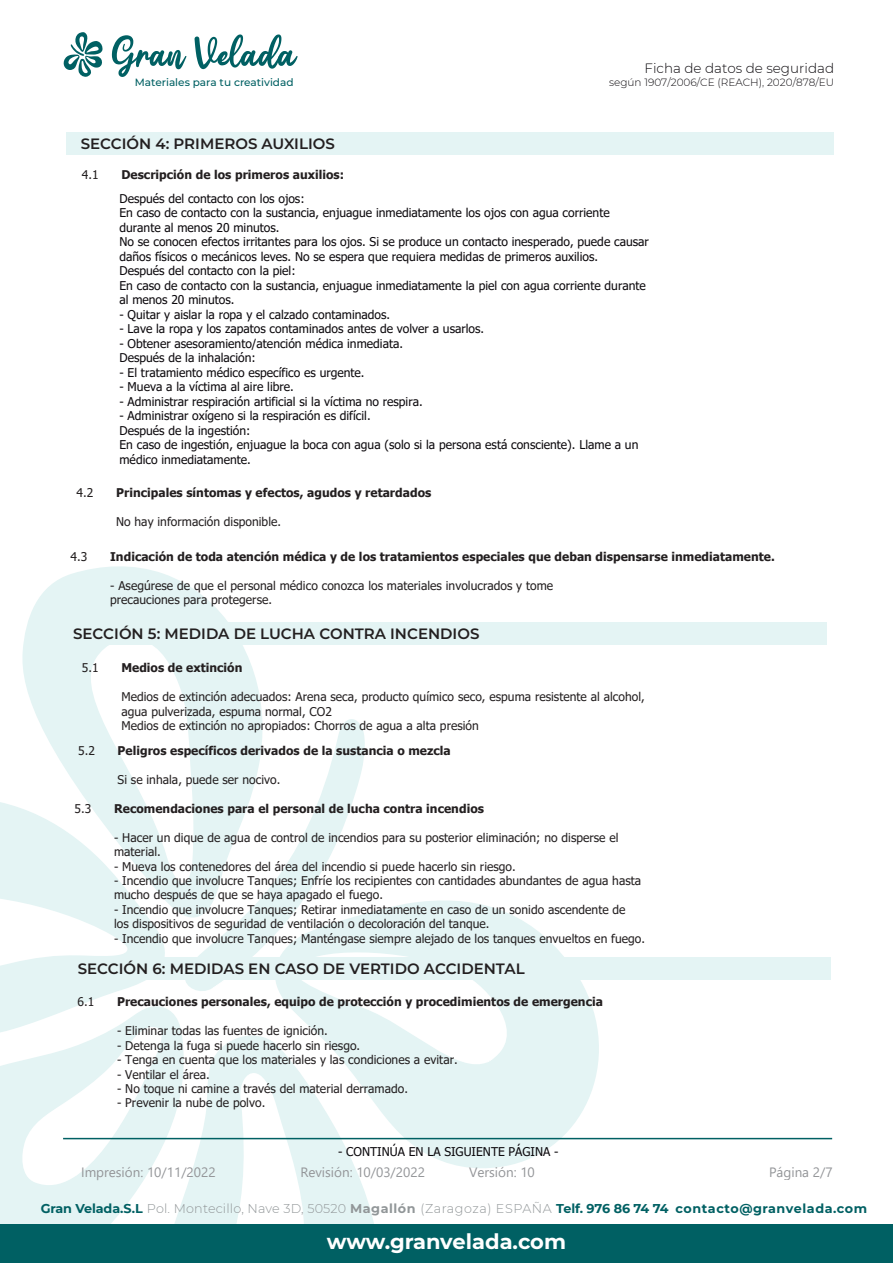
<style>
.page{position:relative;width:893px;height:1263px;background:#fff}
.page>*{position:absolute;margin:0;border:0;box-sizing:border-box;transform-origin:0 0}
.t1{font:700 21px "Montserrat";color:#fff}
.t2{font:600 15px "Montserrat";color:#231f20}
.t3{font:13.5px "Segoe UI";color:#939598}
.t4{font:300 13.5px "Montserrat";color:#0c090d}
.t5{font:700 12.75px "Montserrat";letter-spacing:.035em;color:#006063}
.t6{font:12.15px/14.5px "Tahoma";color:#0c090d}
.t7{font:12px/14.4px "Tahoma";letter-spacing:.005em;color:#231f20}
.t8{font:700 12px "Tahoma";letter-spacing:.005em;color:#231f20}
.t9{font:300 10.5px "Montserrat";color:#0c090d}
.t10{font:500 10.5px "Montserrat";color:#006063}
.s1{font-weight:300;color:#919698}
.s2{color:#919698}
</style>
<div class="page">
<svg style="left:0;top:802px;width:173px;height:199px"></svg>
<svg style="left:282px;top:900px;width:346px;height:268px;fill:#e4f4f4"></svg>
<svg style="left:20px;top:566px;width:245px;height:383px;fill:#e4f4f4"></svg>
<svg style="left:0;top:1001px;width:180px;height:223px;fill:#e4f4f4"></svg>
<svg style="left:155px;top:1027px;width:232px;height:197px;fill:#e4f4f4"></svg>
<svg style="left:184px;top:714px;width:182px;height:282px"></svg>
<svg style="left:112px;top:35px;width:74px;height:42px"></svg>
<svg style="left:195px;top:34px;width:103px;height:35px"></svg>
<svg style="left:63px;top:32px;width:40px;height:45px"></svg>
<div style="left:0;top:1224px;width:893px;height:39px;background:#006063"></div>
<hr style="left:63px;top:1138px;width:769px;height:1px;background:#006063">
<div style="left:63px;top:957px;width:768px;height:22px;background:#e4f4f4"></div>
<div style="left:66px;top:132px;width:768px;height:22px;background:#e4f4f4"></div>
<div style="left:59px;top:622px;width:767px;height:22px;background:#e4f4f4"></div>
<p class="t10" style="left:135px;top:75px;width:160px">Materiales para tu creatividad</p>
<p class="t2" style="left:81px;top:133px;width:256px">SECCIÓN 4: PRIMEROS AUXILIOS</p>
<p class="t7" style="left:82px;top:168px;width:18px">4.1</p>
<p class="t8" style="left:121px;top:166px;width:224px">Descripción de los primeros auxilios:</p>
<p class="t4" style="left:644px;top:60px;width:191px">Ficha de datos de seguridad</p>
<p class="t9" style="left:609px;top:75px;width:226px">según 1907/2006/CE (REACH), 2020/878/EU</p>
<p class="t6" style="left:119px;top:192px;width:531px">Después del contacto con los ojos:<br>En caso de contacto con la sustancia, enjuague inmediatamente los ojos con agua corriente durante al menos 20 minutos.<br>No se conocen efectos irritantes para los ojos. Si se produce un contacto inesperado, puede causar daños físicos o mecánicos leves. No se espera que requiera medidas de primeros auxilios.<br>Después del contacto con la piel:<br>En caso de contacto con la sustancia, enjuague inmediatamente la piel con agua corriente durante al menos 20 minutos.</p>
<p class="t6" style="left:119px;top:308px;width:272px">- Quitar y aislar la ropa y el calzado contaminados.</p>
<p class="t6" style="left:119px;top:322px;width:366px">- Lave la ropa y los zapatos contaminados antes de volver a usarlos.</p>
<p class="t6" style="left:119px;top:337px;width:285px">- Obtener asesoramiento/atención médica inmediata.<br>Después de la inhalación:</p>
<p class="t6" style="left:119px;top:366px;width:247px">- El tratamiento médico específico es urgente.</p>
<p class="t6" style="left:119px;top:380px;width:176px">- Mueva a la víctima al aire libre.</p>
<p class="t6" style="left:119px;top:395px;width:305px">- Administrar respiración artificial si la víctima no respira.</p>
<p class="t6" style="left:119px;top:409px;width:520px">- Administrar oxígeno si la respiración es difícil.<br>Después de la ingestión:<br>En caso de ingestión, enjuague la boca con agua (solo si la persona está consciente). Llame a un médico inmediatamente.</p>
<p class="t7" style="left:77px;top:486px;width:18px">4.2</p>
<p class="t8" style="left:116px;top:484px;width:317px">Principales síntomas y efectos, agudos y retardados</p>
<p class="t7" style="left:116px;top:515px;width:167px">No hay información disponible.</p>
<p class="t7" style="left:71px;top:550px;width:18px">4.3</p>
<p class="t8" style="left:110px;top:548px;width:666px">Indicación de toda atención médica y de los tratamientos especiales que deban dispensarse inmediatamente.</p>
<p class="t7" style="left:110px;top:579px;width:445px">- Asegúrese de que el personal médico conozca los materiales involucrados y tome precauciones para protegerse.</p>
<p class="t2" style="left:73px;top:623px;width:408px">SECCIÓN 5: MEDIDA DE LUCHA CONTRA INCENDIOS</p>
<p class="t7" style="left:82px;top:662px;width:18px">5.1</p>
<p class="t8" style="left:121px;top:660px;width:123px">Medios de extinción</p>
<p class="t7" style="left:121px;top:690px;width:525px">Medios de extinción adecuados: Arena seca, producto químico seco, espuma resistente al alcohol, agua pulverizada, espuma normal, CO2<br>Medios de extinción no apropiados: Chorros de agua a alta presión</p>
<p class="t7" style="left:78px;top:744px;width:18px">5.2</p>
<p class="t8" style="left:118px;top:742px;width:335px">Peligros específicos derivados de la sustancia o mezcla</p>
<p class="t7" style="left:118px;top:773px;width:164px">Si se inhala, puede ser nocivo.</p>
<p class="t7" style="left:75px;top:802px;width:18px">5.3</p>
<p class="t8" style="left:114px;top:800px;width:371px">Recomendaciones para el personal de lucha contra incendios</p>
<p class="t7" style="left:114px;top:831px;width:506px">- Hacer un dique de agua de control de incendios para su posterior eliminación; no disperse el material.</p>
<p class="t7" style="left:114px;top:860px;width:403px">- Mueva los contenedores del área del incendio si puede hacerlo sin riesgo.</p>
<p class="t7" style="left:114px;top:874px;width:529px">- Incendio que involucre Tanques; Enfríe los recipientes con cantidades abundantes de agua hasta mucho después de que se haya apagado el fuego.</p>
<p class="t7" style="left:114px;top:903px;width:513px">- Incendio que involucre Tanques; Retirar inmediatamente en caso de un sonido ascendente de los dispositivos de seguridad de ventilación o decoloración del tanque.</p>
<p class="t7" style="left:114px;top:932px;width:533px">- Incendio que involucre Tanques; Manténgase siempre alejado de los tanques envueltos en fuego.</p>
<p class="t2" style="left:78px;top:958px;width:448px">SECCIÓN 6: MEDIDAS EN CASO DE VERTIDO ACCIDENTAL</p>
<p class="t7" style="left:78px;top:995px;width:18px">6.1</p>
<p class="t8" style="left:117px;top:993px;width:487px">Precauciones personales, equipo de protección y procedimientos de emergencia</p>
<p class="t7" style="left:117px;top:1024px;width:212px">- Eliminar todas las fuentes de ignición.</p>
<p class="t7" style="left:117px;top:1039px;width:245px">- Detenga la fuga si puede hacerlo sin riesgo.</p>
<p class="t7" style="left:117px;top:1053px;width:342px">- Tenga en cuenta que los materiales y las condiciones a evitar.</p>
<p class="t7" style="left:117px;top:1068px;width:94px">- Ventilar el área.</p>
<p class="t7" style="left:117px;top:1082px;width:292px">- No toque ni camine a través del material derramado.</p>
<p class="t7" style="left:117px;top:1096px;width:150px">- Prevenir la nube de polvo.</p>
<p class="t6" style="left:338px;top:1145px;width:222px">- CONTINÚA EN LA SIGUIENTE PÁGINA -</p>
<p class="t3" style="left:81px;top:1160px;width:136px">Impresión: 10/11/2022</p>
<p class="t3" style="left:300px;top:1160px;width:126px">Revisión: 10/03/2022</p>
<p class="t3" style="left:469px;top:1160px;width:67px">Versión: 10</p>
<p class="t3" style="left:769px;top:1160px;width:65px">Página 2/7</p>
<p class="t5" style="left:41px;top:1200px;width:828px">Gran Velada.S.L <span class="s1">Pol. Montecillo, Nave 3D, 50520</span> <span class="s2">Magallón</span> <span class="s1">(Zaragoza) ESPAÑA</span> Telf. 976 86 74 74 contacto@granvelada.com</p>
<h1 class="t1" style="left:327px;top:1226px;width:241px">www.granvelada.com</h1>
</div>
